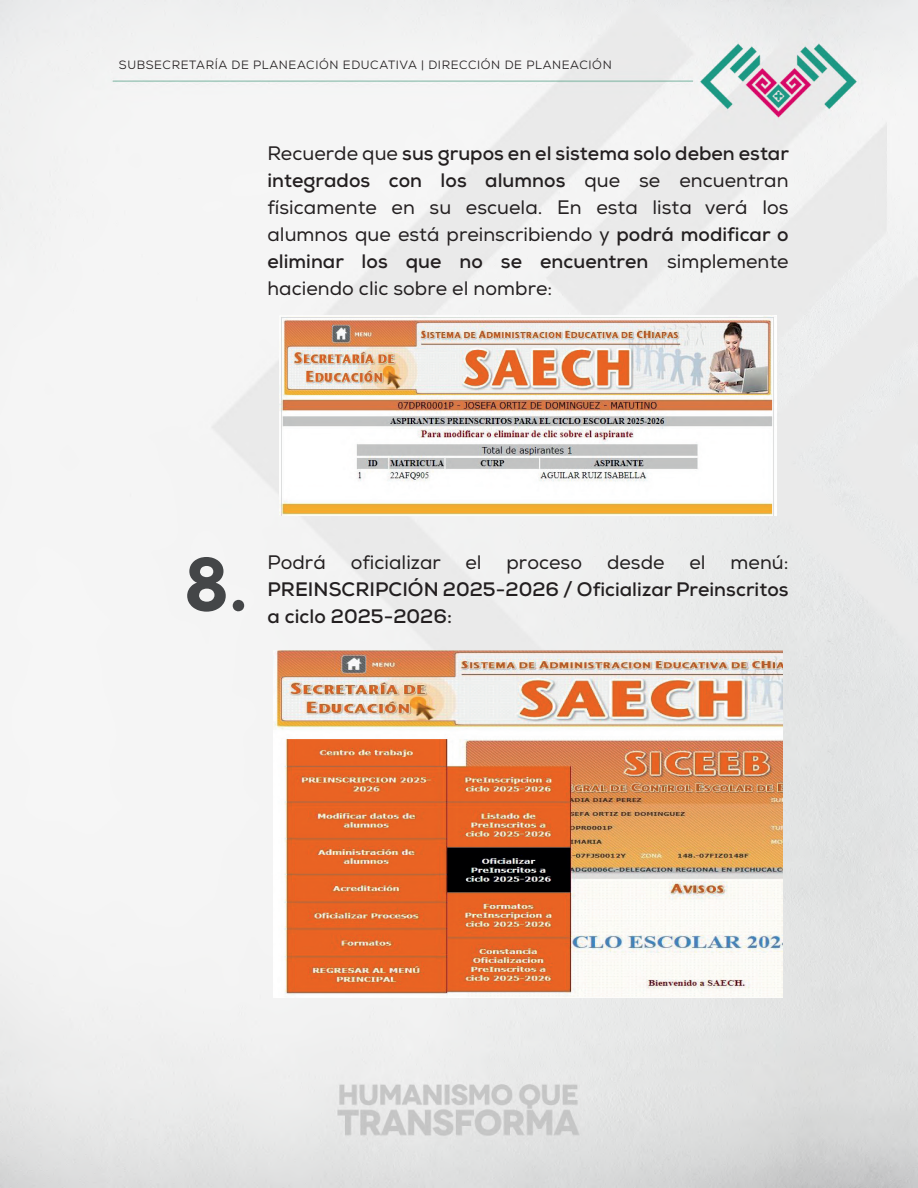
<style>
.page{position:relative;width:918px;height:1188px;background:#fff}
.page>*{position:absolute;margin:0;border:0;box-sizing:border-box;transform-origin:0 0}
.t1{font:700 75px "Novecento";color:#444648}
.t2{font:19.5px/27px "Nexa";color:#231f20;text-align:justify}
.t3{font:700 19.5px "Nexa";color:#231f20}
.t4{font:12px "Nexa";letter-spacing:.05em;color:#231f20}
.s1{font-weight:700}
</style>
<div class="page">
<img style="left:0;top:0;width:918px;height:1188px">
<img style="left:280px;top:316px;width:497px;height:199px">
<img style="left:274px;top:650px;width:508px;height:347px">
<p class="t4" style="left:119px;top:57px;width:494px">SUBSECRETARÍA DE PLANEACIÓN EDUCATIVA | DIRECCIÓN DE PLANEACIÓN</p>
<p class="t2" style="left:267px;top:140px;width:523px">Recuerde que <span class="s1">sus grupos en el sistema solo deben estar integrados con los alumnos</span> que se encuentran físicamente en su escuela. En esta lista verá los alumnos que está preinscribiendo y <span class="s1">podrá modificar o eliminar los que no se encuentren</span> simplemente haciendo clic sobre el nombre:</p>
<h1 class="t1" style="left:185px;top:537px;width:64px">8.</h1>
<p class="t2" style="left:267px;top:550px;width:60px">Podrá</p>
<p class="t2" style="left:351px;top:550px;width:92px">oficializar</p>
<p class="t2" style="left:465px;top:550px;width:18px">el</p>
<p class="t2" style="left:507px;top:550px;width:77px">proceso</p>
<p class="t2" style="left:607px;top:550px;width:59px">desde</p>
<p class="t2" style="left:689px;top:550px;width:18px">el</p>
<p class="t2" style="left:731px;top:550px;width:60px">menú:</p>
<p class="t3" style="left:267px;top:577px;width:523px">PREINSCRIPCIÓN 2025-2026 / Oficializar Preinscritos</p>
<p class="t3" style="left:267px;top:604px;width:186px">a ciclo 2025-2026:</p>
</div>
